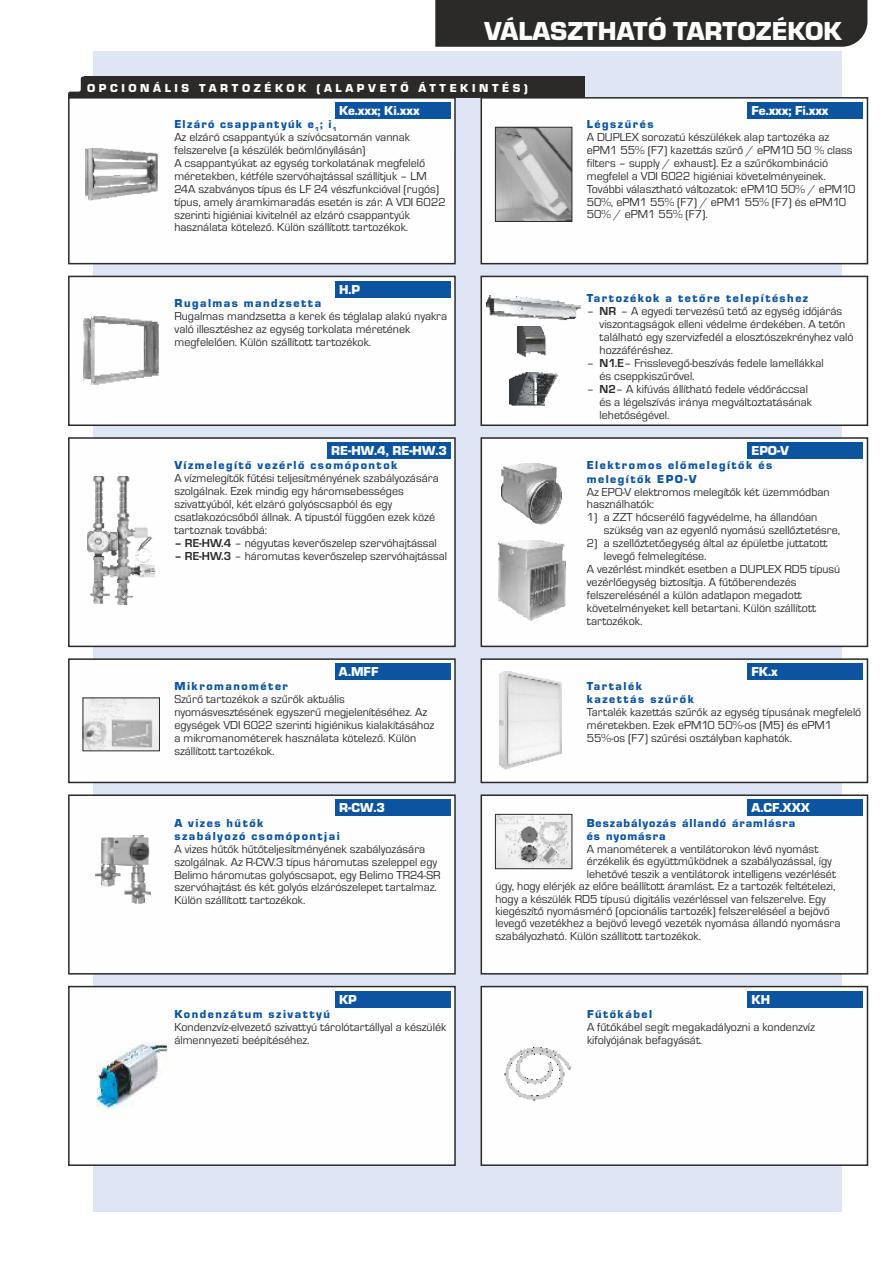
<style>
.page{position:relative;width:893px;height:1263px;background:#fff}
.page>*{position:absolute;margin:0;border:0;box-sizing:border-box;transform-origin:0 0}
.t1{font:27px "Eurostile TEE Blac";color:#fefefe}
.t2{font:13.5px "Eurostile TEE Blac";color:#fefefe}
.t3{font:12px/12.9px "Eurostile TEE";color:#2b2a29}
.t4{font:12px/13.2px "Eurostile TEE Blac";letter-spacing:.125em;color:#0c54a0}
.t5{font:12px "Eurostile TEE Blac";letter-spacing:.3em;color:#fefefe}
.t6{font:12px/12.6px "Eurostile TEE Blac";letter-spacing:.08em;color:#0c54a0}
.t7{font:6px "Eurostile TEE Blac";color:#0c54a0}
.s1{font-weight:700}
</style>
<div class="page">
<div style="left:435px;top:0;width:432px;height:47px;background:#2b2a29"></div>
<div style="left:94px;top:51px;width:748px;height:1161px;background:#dee6f5"></div>
<div style="left:68px;top:98px;width:388px;height:167px;background:#fefefe"></div>
<div style="left:68px;top:275px;width:388px;height:152px;background:#fefefe"></div>
<svg style="left:68px;top:77px;width:16px;height:21px"></svg>
<div style="left:84px;top:77px;width:501px;height:21px;background:#2b2a29"></div>
<div style="left:480px;top:97px;width:389px;height:168px;background:#fefefe"></div>
<div style="left:335px;top:102px;width:116px;height:17px;background:#0c54a0"></div>
<div style="left:748px;top:102px;width:115px;height:17px;background:#0c54a0"></div>
<div style="left:335px;top:281px;width:116px;height:16px;background:#0c54a0"></div>
<div style="left:480px;top:658px;width:389px;height:126px;background:#fefefe"></div>
<div style="left:748px;top:663px;width:115px;height:17px;background:#0c54a0"></div>
<svg style="left:68px;top:658px;width:388px;height:126px;background:#f5f5f5"></svg>
<div style="left:480px;top:794px;width:389px;height:181px;background:#fefefe"></div>
<img style="left:497px;top:129px;width:73px;height:91px">
<div style="left:495px;top:127px;width:77px;height:95px;border:1px solid #2b2a29"></div>
<img style="left:85px;top:700px;width:73px;height:49px">
<img style="left:497px;top:816px;width:73px;height:51px">
<div style="left:495px;top:814px;width:77px;height:55px;border:1px solid #2b2a29"></div>
<div style="left:480px;top:437px;width:389px;height:211px;background:#fefefe"></div>
<img style="left:498px;top:540px;width:68px;height:82px">
<img style="left:502px;top:464px;width:60px;height:60px">
<img style="left:499px;top:672px;width:62px;height:98px">
<div style="left:748px;top:442px;width:115px;height:17px;background:#0c54a0"></div>
<div style="left:335px;top:663px;width:116px;height:17px;background:#0c54a0"></div>
<div style="left:748px;top:799px;width:115px;height:17px;background:#0c54a0"></div>
<div style="left:68px;top:794px;width:388px;height:181px;background:#fefefe"></div>
<div style="left:335px;top:799px;width:116px;height:17px;background:#0c54a0"></div>
<img style="left:95px;top:836px;width:55px;height:67px">
<div style="left:68px;top:436px;width:388px;height:212px;background:#fefefe"></div>
<div style="left:327px;top:442px;width:124px;height:17px;background:#0c54a0"></div>
<img style="left:87px;top:477px;width:69px;height:127px">
<div style="left:480px;top:275px;width:389px;height:151px;background:#fefefe"></div>
<img style="left:83px;top:316px;width:76px;height:69px">
<img style="left:85px;top:148px;width:72px;height:53px">
<div style="left:480px;top:985px;width:389px;height:181px;background:#fefefe"></div>
<div style="left:68px;top:985px;width:388px;height:182px;background:#fefefe"></div>
<img style="left:78px;top:1043px;width:89px;height:66px">
<img style="left:480px;top:1033px;width:112px;height:86px">
<img style="left:486px;top:295px;width:96px;height:62px">
<img style="left:510px;top:373px;width:48px;height:34px">
<div style="left:748px;top:991px;width:115px;height:17px;background:#0c54a0"></div>
<div style="left:335px;top:991px;width:116px;height:17px;background:#0c54a0"></div>
<h1 class="t1" style="left:484px;top:22px;width:359px">VÁLASZTHATÓ TARTOZÉKOK</h1>
<p class="t5" style="left:87px;top:84px;width:442px">OPCIONÁLIS TARTOZÉKOK (ALAPVETŐ ÁTTEKINTÉS)</p>
<p class="t2" style="left:339px;top:106px;width:82px">Ke.xxx; Ki.xxx</p>
<p class="t2" style="left:751px;top:106px;width:79px">Fe.xxx; Fi.xxx</p>
<p class="t4" style="left:174px;top:119px;width:159px">Elzáró csappantyúk e ; i</p>
<p class="t7" style="left:315px;top:127px;width:5px">1</p>
<p class="t7" style="left:333px;top:127px;width:5px">1</p>
<p class="t3" style="left:174px;top:132px;width:273px">Az elzáró csappantyúk a szívócsatornán vannak felszerelve (a készülék beömlőnyílásán)<br>A csappantyúkat az egység torkolatának megfelelő méretekben, kétféle szervóhajtással szállítjuk – LM 24A szabványos típus és LF 24 vészfunkcióval (rugós) típus, amely áramkimaradás esetén is zár. A VDI 6022 szerinti higiéniai kivitelnél az elzáró csappantyúk használata kötelező. Külön szállított tartozékok.</p>
<p class="t4" style="left:587px;top:119px;width:68px">Légszűrés</p>
<p class="t3" style="left:587px;top:132px;width:270px">A DUPLEX sorozatú készülékek alap tartozéka az ePM1 55% (F7) kazettás szűrő / ePM10 50 % class filters – supply / exhaust). Ez a szűrőkombináció megfelel a VDI 6022 higiéniai követelményeinek.<br>További választható változatok: ePM10 50% / ePM10<br>50%, ePM1 55% (F7) / ePM1 55% (F7) és ePM10<br>50% / ePM1 55% (F7).</p>
<p class="t2" style="left:339px;top:285px;width:23px">H.P</p>
<p class="t4" style="left:175px;top:297px;width:148px">Rugalmas mandzsetta</p>
<p class="t3" style="left:175px;top:310px;width:274px">Rugalmas mandzsetta a kerek és téglalap alakú nyakra való illesztéshez az egység torkolata méretének megfelelően. Külön szállított tartozékok.</p>
<p class="t4" style="left:587px;top:293px;width:223px">Tartozékok a tetőre telepítéshez</p>
<p class="t3" style="left:600px;top:306px;width:255px;text-indent:-13px">– <span class="s1">NR</span> – A egyedi tervezésű tető az egység időjárás viszontagságok elleni védelme érdekében. A tetőn található egy szervizfedél a elosztószekrényhez való hozzáféréshez.</p>
<p class="t3" style="left:600px;top:358px;width:226px;text-indent:-13px">– <span class="s1">N1.E</span>– Frisslevegő-beszívás fedele lamellákkal és cseppkiszűrővel.</p>
<p class="t3" style="left:600px;top:384px;width:214px;text-indent:-13px">– <span class="s1">N2</span>– A kifúvás állítható fedele védőráccsal és a légelszívás iránya megváltoztatásának lehetőségével.</p>
<p class="t2" style="left:331px;top:446px;width:117px">RE-HW.4, RE-HW.3</p>
<p class="t2" style="left:751px;top:446px;width:39px">EPO-V</p>
<p class="t4" style="left:174px;top:460px;width:225px">Vízmelegítő vezérlő csomópontok</p>
<p class="t3" style="left:174px;top:473px;width:266px">A vízmelegítők fűtési teljesítményének szabályozására szolgálnak. Ezek mindig egy háromsebességes szivattyúból, két elzáró golyóscsapból és egy csatlakozócsőből állnak. A típustól függően ezek közé tartoznak továbbá:</p>
<p class="t3" style="left:174px;top:538px;width:264px"><span class="s1">– RE-HW.4</span> – négyutas keverőszelep szervóhajtással</p>
<p class="t3" style="left:174px;top:551px;width:274px"><span class="s1">– RE-HW.3</span> – háromutas keverőszelep szervóhajtással</p>
<p class="t4" style="left:587px;top:460px;width:187px">Elektromos előmelegítők és melegítők EPO-V</p>
<p class="t3" style="left:587px;top:486px;width:244px">Az EPO-V elektromos melegítők két üzemmódban használhatók:</p>
<p class="t3" style="left:604px;top:512px;width:238px;text-indent:-17px">1) a ZZT hőcserélő fagyvédelme, ha állandóan szükség van az egyenlő nyomású szellőztetésre,</p>
<p class="t3" style="left:587px;top:538px;width:242px">2) a szellőztetőegység által az épületbe juttatott</p>
<p class="t3" style="left:604px;top:551px;width:104px">levegő felmelegítése.</p>
<p class="t3" style="left:587px;top:564px;width:255px">A vezérlést mindkét esetben a DUPLEX RD5 típusú</p>
<p class="t3" style="left:587px;top:577px;width:211px">vezérlőegység biztosítja. A fűtőberendezés</p>
<p class="t3" style="left:587px;top:590px;width:217px">felszerelésénél a külön adatlapon megadott</p>
<p class="t3" style="left:587px;top:602px;width:231px">követelményeket kell betartani. Külön szállított</p>
<p class="t3" style="left:587px;top:615px;width:57px">tartozékok.</p>
<p class="t2" style="left:339px;top:667px;width:41px">A.MFF</p>
<p class="t2" style="left:751px;top:667px;width:28px">FK.x</p>
<p class="t4" style="left:174px;top:681px;width:115px">Mikromanométer</p>
<p class="t3" style="left:174px;top:694px;width:261px">Szűrő tartozékok a szűrők aktuális nyomásvesztésének egyszerű megjelenítéséhez. Az egységek VDI 6022 szerinti higiénikus kialakításához a mikromanométerek használata kötelező. Külön szállított tartozékok.</p>
<p class="t4" style="left:587px;top:681px;width:109px">Tartalék kazettás szűrők</p>
<p class="t3" style="left:587px;top:707px;width:276px">Tartalék kazettás szűrők az egység típusának megfelelő méretekben. Ezek ePM10 50%-os (M5) és ePM1<br>55%-os (F7) szűrési osztályban kaphatók.</p>
<p class="t2" style="left:339px;top:803px;width:48px">R-CW.3</p>
<p class="t2" style="left:751px;top:803px;width:60px">A.CF.XXX</p>
<p class="t4" style="left:174px;top:817px;width:167px">A vizes hűtők<br>szabályozó csomópontjai</p>
<p class="t3" style="left:174px;top:843px;width:268px">A vizes hűtők hűtőteljesítményének szabályozására szolgálnak. Az R-CW.3 típus háromutas szeleppel egy Belimo háromutas golyóscsapot, egy Belimo TR24-SR szervóhajtást és két golyós elzárószelepet tartalmaz.<br>Külön szállított tartozékok.</p>
<p class="t6" style="left:587px;top:818px;width:210px">Beszabályozás állandó áramlásra és nyomásra</p>
<p class="t3" style="left:587px;top:844px;width:233px">A manométerek a ventilátorokon lévő nyomást</p>
<p class="t3" style="left:587px;top:856px;width:247px">érzékelik és együttműködnek a szabályozással, így</p>
<p class="t3" style="left:587px;top:868px;width:251px">lehetővé teszik a ventilátorok intelligens vezérlését</p>
<p class="t3" style="left:495px;top:881px;width:342px">úgy, hogy elérjék az előre beállított áramlást. Ez a tartozék feltételezi,</p>
<p class="t3" style="left:495px;top:893px;width:332px">hogy a készülék RD5 típusú digitális vezérléssel van felszerelve. Egy</p>
<p class="t3" style="left:495px;top:906px;width:336px">kiegészítő nyomásmérő (opcionális tartozék) felszereléséel a bejövő</p>
<p class="t3" style="left:495px;top:918px;width:347px">levegő vezetékhez a bejövő levegő vezeték nyomása állandó nyomásra</p>
<p class="t3" style="left:495px;top:930px;width:207px">szabályozható. Külön szállított tartozékok.</p>
<p class="t2" style="left:339px;top:995px;width:19px">KP</p>
<p class="t2" style="left:751px;top:995px;width:20px">KH</p>
<p class="t4" style="left:174px;top:1008px;width:157px">Kondenzátum szivattyú</p>
<p class="t3" style="left:174px;top:1021px;width:273px">Kondenzvíz-elvezető szivattyú tárolótartállyal a készülék álmennyezeti beépítéséhez.</p>
<p class="t4" style="left:587px;top:1008px;width:67px">Fűtőkábel</p>
<p class="t3" style="left:587px;top:1021px;width:229px">A fűtőkábel segít megakadályozni a kondenzvíz kifolyójának befagyását.</p>
</div>
